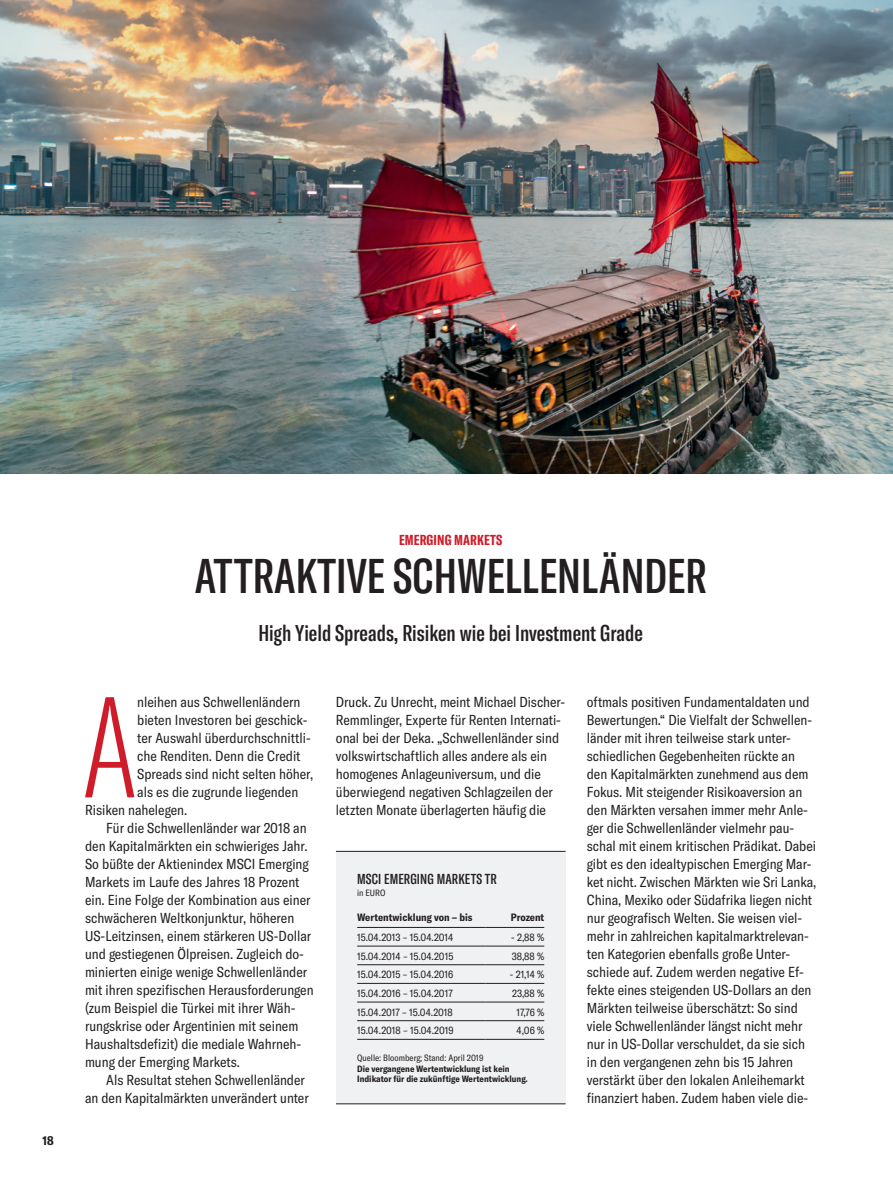
<style>
.page{position:relative;width:893px;height:1191px;background:#fff}
.page>*{position:absolute;margin:0;border:0;box-sizing:border-box;transform-origin:0 0}
.t1{font:100 extra-condensed 141px "GT America";color:#cf1c2a}
.t2{font:500 extra-condensed 48px "GT America";color:#231f20}
.t3{font:500 extra-condensed 22.5px "GT America";color:#231f20}
.t4{font:condensed 14.25px/18px "GT America";color:#231f20}
.t5{font:500 extra-condensed 14.25px "GT America";letter-spacing:.01em;color:#231f20}
.t6{font:700 extra-condensed 14.25px "GT America";letter-spacing:.01em;color:#cf1c2a}
.t7{font:700 condensed 12.3px "GT America";color:#231f20}
.t8{font:condensed 10.5px "GT America";color:#231f20}
.t9{font:700 condensed 10.5px "GT America";color:#231f20}
.t10{font:700 condensed 9px/10.5px "GT America";color:#231f20}
.t11{font:condensed 9px "GT America";color:#231f20}
</style>
<div class="page">
<img style="left:0;top:0;width:893px;height:473px">
<div style="left:336px;top:851px;width:230px;height:252px;background:#f0f1f2"></div>
<hr style="left:357px;top:927px;width:129px;height:1px;background:#231f20">
<hr style="left:486px;top:927px;width:58px;height:1px;background:#231f20">
<hr style="left:357px;top:945px;width:129px;height:1px;background:#231f20">
<hr style="left:486px;top:945px;width:58px;height:1px;background:#231f20">
<hr style="left:357px;top:964px;width:129px;height:1px;background:#231f20">
<hr style="left:486px;top:964px;width:58px;height:1px;background:#231f20">
<hr style="left:357px;top:983px;width:129px;height:1px;background:#231f20">
<hr style="left:486px;top:983px;width:58px;height:1px;background:#231f20">
<hr style="left:357px;top:1001px;width:129px;height:1px;background:#231f20">
<hr style="left:486px;top:1001px;width:58px;height:1px;background:#231f20">
<hr style="left:357px;top:1020px;width:129px;height:1px;background:#231f20">
<hr style="left:486px;top:1020px;width:58px;height:1px;background:#231f20">
<hr style="left:357px;top:1039px;width:129px;height:1px;background:#231f20">
<hr style="left:486px;top:1039px;width:58px;height:1px;background:#231f20">
<hr style="left:336px;top:1103px;width:230px;height:1px;background:#231f20">
<hr style="left:336px;top:851px;width:230px;height:1px;background:#231f20">
<p class="t7" style="left:43px;top:1133px;width:13px">18</p>
<p class="t6" style="left:399px;top:531px;width:105px">EMERGING MARKETS</p>
<h2 class="t2" style="left:195px;top:548px;width:513px">ATTRAKTIVE SCHWELLENLÄNDER</h2>
<h3 class="t3" style="left:258px;top:620px;width:386px">High Yield Spreads, Risiken wie bei Investment Grade</h3>
<h1 class="t1" style="left:82px;top:669px;width:56px">A</h1>
<p class="t4" style="left:137px;top:693px;width:165px">nleihen aus Schwellenländern</p>
<p class="t4" style="left:137px;top:711px;width:172px">bieten Investoren bei geschick-</p>
<p class="t4" style="left:137px;top:729px;width:175px">ter Auswahl überdurchschnittli-</p>
<p class="t4" style="left:137px;top:747px;width:165px">che Renditen. Denn die Credit</p>
<p class="t4" style="left:137px;top:765px;width:178px">Spreads sind nicht selten höher,</p>
<p class="t4" style="left:137px;top:783px;width:163px">als es die zugrunde liegenden</p>
<p class="t4" style="left:85px;top:801px;width:104px">Risiken nahelegen.</p>
<p class="t4" style="left:106px;top:819px;width:202px">Für die Schwellenländer war 2018 an</p>
<p class="t4" style="left:85px;top:837px;width:224px">den Kapitalmärkten ein schwieriges Jahr.</p>
<p class="t4" style="left:85px;top:855px;width:225px">So büßte der Aktienindex MSCI Emerging</p>
<p class="t4" style="left:85px;top:873px;width:216px">Markets im Laufe des Jahres 18 Prozent</p>
<p class="t4" style="left:85px;top:891px;width:227px">ein. Eine Folge der Kombination aus einer</p>
<p class="t4" style="left:85px;top:909px;width:211px">schwächeren Weltkonjunktur, höheren</p>
<p class="t4" style="left:85px;top:927px;width:228px">US-Leitzinsen, einem stärkeren US-Dollar</p>
<p class="t4" style="left:85px;top:945px;width:220px">und gestiegenen Ölpreisen. Zugleich do-</p>
<p class="t4" style="left:85px;top:963px;width:224px">minierten einige wenige Schwellenländer</p>
<p class="t4" style="left:85px;top:981px;width:230px">mit ihren spezifischen Herausforderungen</p>
<p class="t4" style="left:85px;top:999px;width:212px">(zum Beispiel die Türkei mit ihrer Wäh-</p>
<p class="t4" style="left:85px;top:1017px;width:215px">rungskrise oder Argentinien mit seinem</p>
<p class="t4" style="left:85px;top:1035px;width:218px">Haushaltsdefizit) die mediale Wahrneh-</p>
<p class="t4" style="left:85px;top:1053px;width:156px">mung der Emerging Markets.</p>
<p class="t4" style="left:106px;top:1071px;width:200px">Als Resultat stehen Schwellenländer</p>
<p class="t4" style="left:85px;top:1089px;width:225px">an den Kapitalmärkten unverändert unter</p>
<p class="t4" style="left:336px;top:693px;width:231px">Druck. Zu Unrecht, meint Michael Discher-Remmlinger, Experte für Renten Internati&shy;onal bei der Deka. „Schwellenländer sind volkswirtschaftlich alles andere als ein homogenes Anlageuniversum, und die überwiegend negativen Schlagzeilen der letzten Monate überlagerten häufig die</p>
<p class="t5" style="left:357px;top:870px;width:141px">MSCI EMERGING MARKETS TR</p>
<p class="t11" style="left:357px;top:887px;width:30px">in EURO</p>
<p class="t9" style="left:357px;top:911px;width:117px">Wertentwicklung von – bis</p>
<p class="t9" style="left:511px;top:911px;width:35px">Prozent</p>
<p class="t8" style="left:357px;top:931px;width:98px">15.04.2013 – 15.04.2014</p>
<p class="t8" style="left:511px;top:931px;width:35px">- 2,88 %</p>
<p class="t8" style="left:357px;top:949px;width:98px">15.04.2014 – 15.04.2015</p>
<p class="t8" style="left:512px;top:949px;width:34px">38,88 %</p>
<p class="t8" style="left:357px;top:968px;width:98px">15.04.2015 – 15.04.2016</p>
<p class="t8" style="left:510px;top:968px;width:36px">- 21,14 %</p>
<p class="t8" style="left:357px;top:987px;width:97px">15.04.2016 – 15.04.2017</p>
<p class="t8" style="left:512px;top:987px;width:34px">23,88 %</p>
<p class="t8" style="left:357px;top:1005px;width:97px">15.04.2017 – 15.04.2018</p>
<p class="t8" style="left:516px;top:1005px;width:29px">17,76 %</p>
<p class="t8" style="left:357px;top:1024px;width:98px">15.04.2018 – 15.04.2019</p>
<p class="t8" style="left:517px;top:1024px;width:29px">4,06 %</p>
<p class="t11" style="left:357px;top:1052px;width:128px">Quelle: Bloomberg; Stand: April 2019</p>
<p class="t10" style="left:357px;top:1063px;width:172px">Die vergangene Wertentwicklung ist kein<br>Indikator für die zukünftige Wertentwicklung.</p>
<p class="t4" style="left:587px;top:693px;width:231px">oftmals positiven Fundamentaldaten und Bewertungen.“ Die Vielfalt der Schwellen&shy;länder mit ihren teilweise stark unter&shy;schiedlichen Gegebenheiten rückte an den Kapitalmärkten zunehmend aus dem Fokus. Mit steigender Risikoaversion an den Märkten versahen immer mehr Anle&shy;ger die Schwellenländer vielmehr pau&shy;schal mit einem kritischen Prädikat. Dabei gibt es den idealtypischen Emerging Mar&shy;ket nicht. Zwischen Märkten wie Sri Lanka, China, Mexiko oder Südafrika liegen nicht nur geografisch Welten. Sie weisen viel&shy;mehr in zahlreichen kapitalmarktrelevan&shy;ten Kategorien ebenfalls große Unter&shy;schiede auf. Zudem werden negative Ef&shy;fekte eines steigenden US-Dollars an den Märkten teilweise überschätzt: So sind viele Schwellenländer längst nicht mehr nur in US-Dollar verschuldet, da sie sich in den vergangenen zehn bis 15 Jahren verstärkt über den lokalen Anleihemarkt finanziert haben. Zudem haben viele die-</p>
</div>
